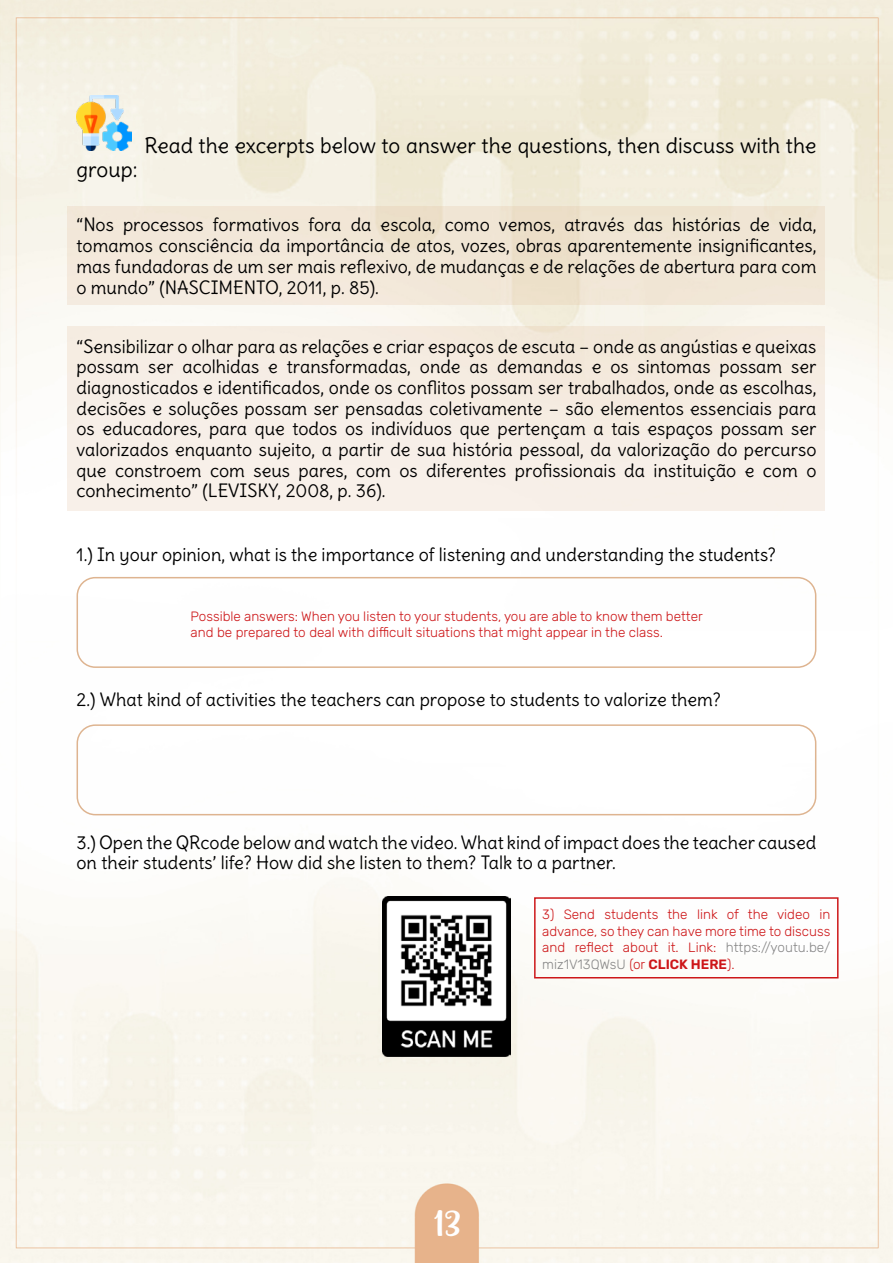
<style>
.page{position:relative;width:893px;height:1263px;background:#fff}
.page>*{position:absolute;margin:0;border:0;box-sizing:border-box;transform-origin:0 0}
.t1{font:37.5px "Agatha Caroline";color:#fff}
.t2{font:21px "Delius";color:#000}
.t3{font:18px/20.7px "Delius";color:#000;text-align:justify}
.t4{font:300 13.5px/16.5px "Rubik";color:#cd1719;text-align:justify}
.s1{color:#878787}
.s2{font-weight:600}
</style>
<div class="page">
<img style="left:0;top:0;width:893px;height:1263px">
<div style="left:68px;top:326px;width:757px;height:184px;background:#f6eee6"></div>
<div style="left:68px;top:206px;width:757px;height:99px;background:linear-gradient(to right,#f3e8db,#efe3d0)"></div>
<img style="left:382px;top:896px;width:129px;height:160px">
<img style="left:77px;top:96px;width:55px;height:55px">
<div style="left:77px;top:577px;width:739px;height:91px;border:2px solid #deb490;border-radius:18px"></div>
<div style="left:77px;top:724px;width:739px;height:91px;border:2px solid #deb490;border-radius:18px"></div>
<div style="left:534px;top:897px;width:304px;height:81px;border:2px solid #cd1719"></div>
<p class="t2" style="left:145px;top:132px;width:673px">Read the excerpts below to answer the questions, then discuss with the</p>
<p class="t2" style="left:77px;top:156px;width:62px">group:</p>
<p class="t3" style="left:77px;top:215px;width:741px">“Nos processos formativos fora da escola, como vemos, através das histórias de vida, tomamos consciência da importância de atos, vozes, obras aparentemente insignificantes, mas fundadoras de um ser mais reflexivo, de mudanças e de relações de abertura para com o mundo” (NASCIMENTO, 2011, p. 85).</p>
<p class="t3" style="left:77px;top:336px;width:741px">“Sensibilizar o olhar para as relações e criar espaços de escuta – onde as angústias e queixas possam ser acolhidas e transformadas, onde as demandas e os sintomas possam ser diagnosticados e identificados, onde os conflitos possam ser trabalhados, onde as escolhas, decisões e soluções possam ser pensadas coletivamente – são elementos essenciais para os educadores, para que todos os indivíduos que pertençam a tais espaços possam ser valorizados enquanto sujeito, a partir de sua história pessoal, da valorização do percurso que constroem com seus pares, com os diferentes profissionais da instituição e com o conhecimento” (LEVISKY, 2008, p. 36).</p>
<p class="t3" style="left:77px;top:544px;width:701px">1.) In your opinion, what is the importance of listening and understanding the students?</p>
<p class="t4" style="left:190px;top:608px;width:514px">Possible answers: When you listen to your students, you are able to know them better and be prepared to deal with difficult situations that might appear in the class.</p>
<p class="t3" style="left:77px;top:689px;width:646px">2.) What kind of activities the teachers can propose to students to valorize them?</p>
<p class="t3" style="left:77px;top:832px;width:741px">3.) Open the QRcode below and watch the video. What kind of impact does the teacher caused on their students’ life? How did she listen to them? Talk to a partner.</p>
<p class="t4" style="left:542px;top:907px;width:290px">3) Send students the link of the video in advance, so they can have more time to discuss and reflect about it. Link: <span class="s1">https://youtu.be/ miz1V13QWsU</span> (or <span class="s2">CLICK HERE</span>).</p>
<h1 class="t1" style="left:434px;top:1199px;width:28px">13</h1>
</div>
